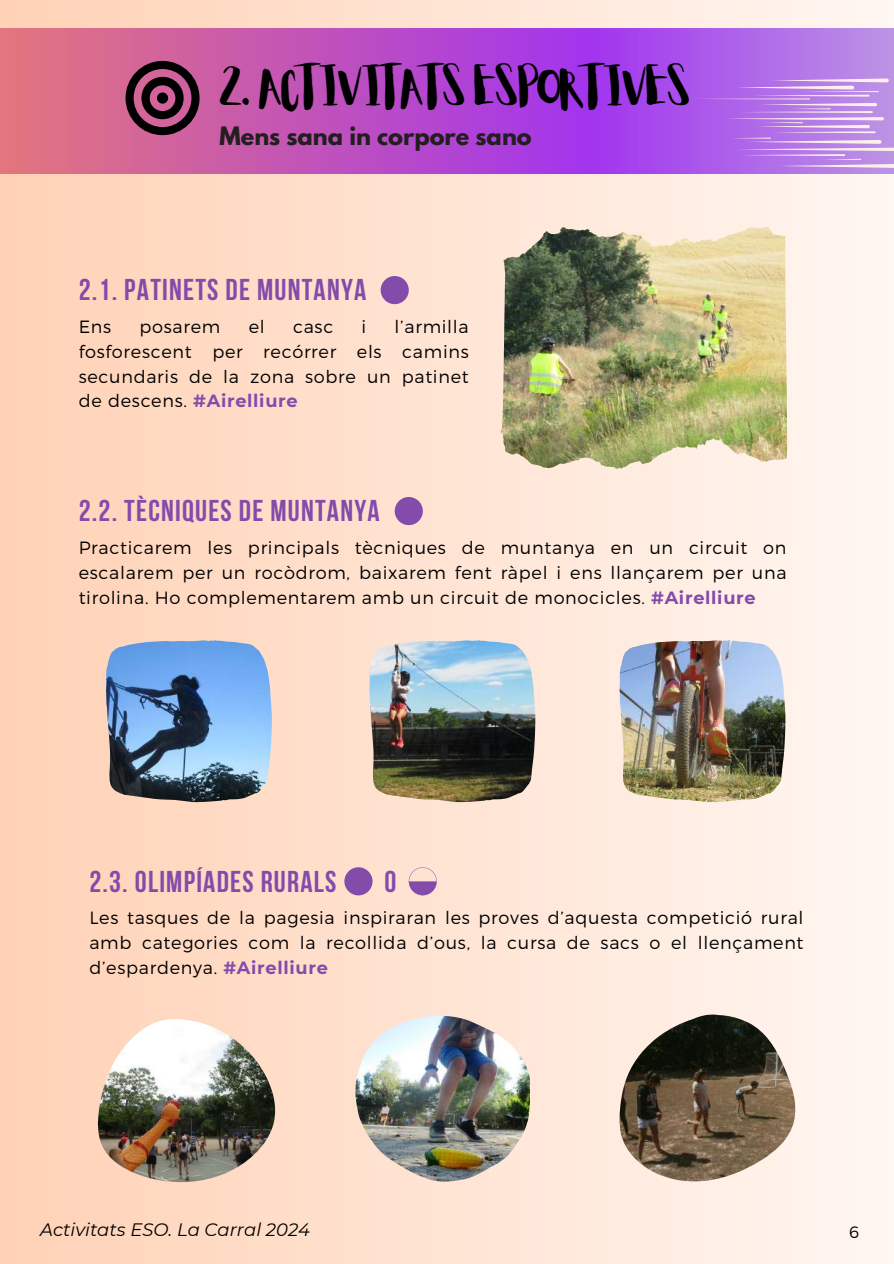
<style>
.page{position:relative;width:894px;height:1264px;background:#fff}
.page>*{position:absolute;margin:0;border:0;box-sizing:border-box;transform-origin:0 0}
.t1{font:45px "Aloja Extended";letter-spacing:-.08em;color:#000}
.t2{font:700 30px "Bebas Neue";letter-spacing:.04em;color:#834baa}
.t3{font:700 22.5px "League Spartan";color:#231f20}
.t4{font:italic 18px "Montserrat";color:#000}
.t5{font:300 17.7px/24.8px "Montserrat";letter-spacing:.04em;color:#000;text-align:justify}
.t6{font:300 16.5px "Montserrat";color:#000}
.s1{font-weight:700;color:#834baa}
</style>
<div class="page">
<div style="left:0;top:0;width:893px;height:1263px;background:linear-gradient(to right,#fed1b5,#faf3ec)"></div>
<svg style="left:0;top:28px;width:893px;height:145px;background:#bc55c4"></svg>
<div style="left:344px;top:867px;width:28px;height:28px;background:#834baa;border-radius:50%"></div>
<img style="left:98px;top:1019px;width:177px;height:163px">
<img style="left:369px;top:640px;width:166px;height:162px">
<img style="left:106px;top:640px;width:166px;height:162px">
<img style="left:355px;top:1015px;width:174px;height:166px">
<img style="left:619px;top:1014px;width:176px;height:167px">
<svg style="left:693px;top:78px;width:200px;height:89px;background:#bc83e8"></svg>
<svg style="left:125px;top:61px;width:74px;height:74px;background:#6b3350"></svg>
<div style="left:380px;top:276px;width:28px;height:28px;background:#834baa;border-radius:50%"></div>
<div style="left:394px;top:497px;width:29px;height:28px;background:#834baa;border-radius:50%"></div>
<img style="left:619px;top:640px;width:166px;height:162px">
<img style="left:567px;top:227px;width:219px;height:214px">
<svg style="left:408px;top:867px;width:28px;height:28px"></svg>
<h1 class="t1" style="left:219px;top:67px;width:475px">2. ACTIVITATS ESPORTIVES</h1>
<p class="t3" style="left:219px;top:125px;width:314px">Mens sana in corpore sano</p>
<h2 class="t2" style="left:79px;top:278px;width:289px">2.1. PATINETS DE MUNTANYA</h2>
<p class="t5" style="left:79px;top:313px;width:34px">Ens</p>
<p class="t5" style="left:139px;top:313px;width:82px">posarem</p>
<p class="t5" style="left:249px;top:313px;width:18px">el</p>
<p class="t5" style="left:293px;top:313px;width:42px">casc</p>
<p class="t5" style="left:361px;top:313px;width:6px">i</p>
<p class="t5" style="left:79px;top:313px;width:391px;text-indent:316px">l’armilla fosforescent per recórrer els camins secundaris de la zona sobre un patinet de descens. <span class="s1">#Airelliure</span></p>
<h2 class="t2" style="left:79px;top:499px;width:302px">2.2. TÈCNIQUES DE MUNTANYA</h2>
<p class="t5" style="left:79px;top:534px;width:709px">Practicarem les principals tècniques de muntanya en un circuit on escalarem per un rocòdrom, baixarem fent ràpel i ens llançarem per una tirolina. Ho complementarem amb un circuit de monocicles. <span class="s1">#Airelliure</span></p>
<h2 class="t2" style="left:89px;top:869px;width:248px">2.3. OLIMPÍADES RURALS</h2>
<h2 class="t2" style="left:384px;top:869px;width:13px">O</h2>
<p class="t5" style="left:89px;top:904px;width:715px">Les tasques de la pagesia inspiraran les proves d’aquesta competició rural amb categories com la recollida d’ous, la cursa de sacs o el llençament d’espardenya. <span class="s1">#Airelliure</span></p>
<p class="t4" style="left:40px;top:1218px;width:271px">Activitats ESO. La Carral 2024</p>
<p class="t6" style="left:849px;top:1221px;width:11px">6</p>
</div>
